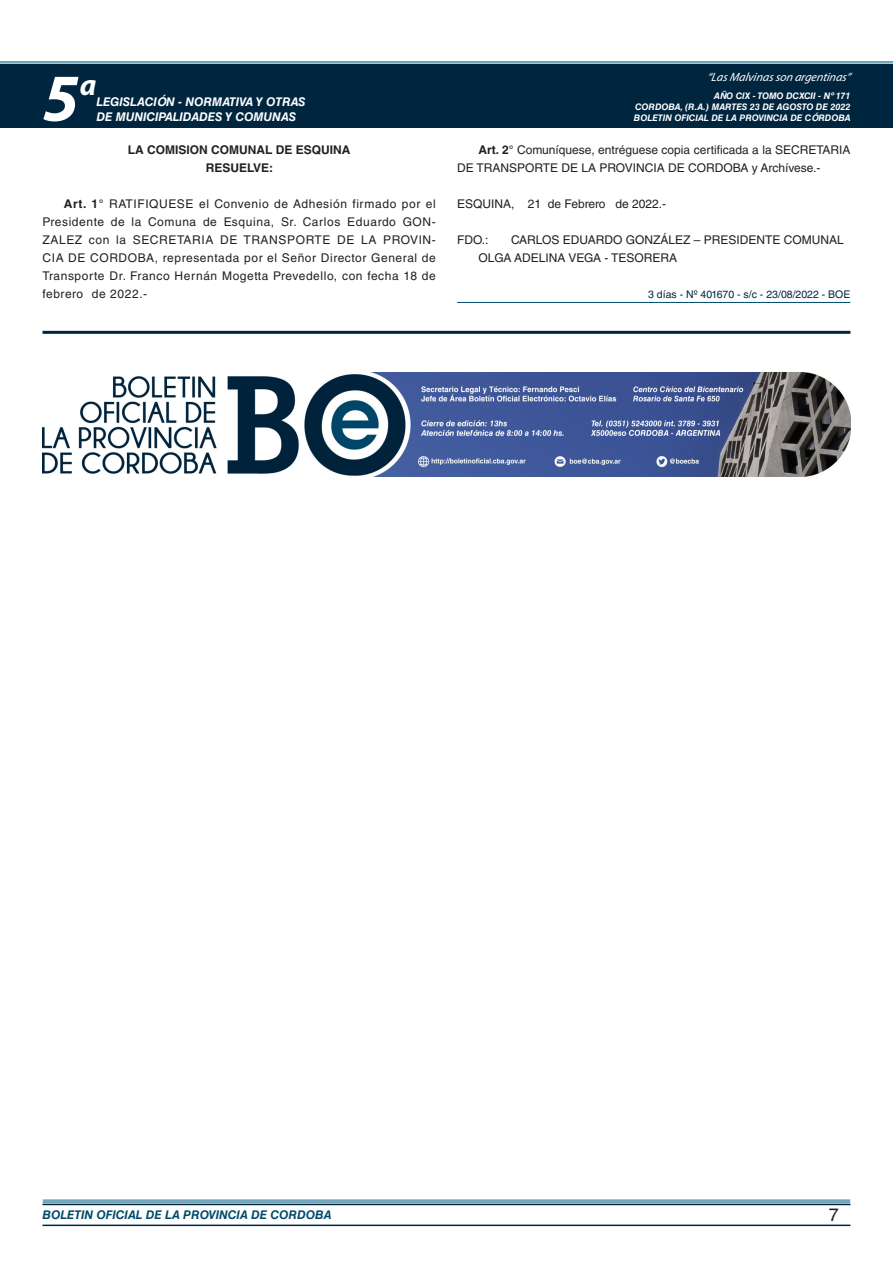
<style>
.page{position:relative;width:893px;height:1263px;background:#fff}
.page>*{position:absolute;margin:0;border:0;box-sizing:border-box;transform-origin:0 0}
.t1{font:italic 700 67.5px "Myriad Pro";color:#fff}
.t2{font:italic 700 30px "Myriad Pro";color:#fff}
.t3{font:18px "Helvetica LT Std";color:#231f20}
.TEXTO_BASE{font:12px/18px "Helvetica LT Std";color:#231f20;text-align:justify}
.t4{font:italic 700 12px "Helvetica LT Std";color:#fff}
.t5{font:italic 700 12px "Helvetica LT Std";color:#004b6c}
.RESUELVE{font:700 12px "Helvetica LT Std";color:#231f20}
.t6{font:italic 12px "Myriad Pro";color:#fff}
.FECHA_DE_VENCIMIENTO{font:10.5px "Helvetica LT Std";color:#00263f}
.t7{font:italic 700 9px/10.8px "Helvetica LT Std";color:#fff;text-align:justify}
.s1{font-weight:700}
</style>
<div class="page">
<div style="left:0;top:61px;width:893px;height:6px;background:#fff;opacity:.75"></div>
<div style="left:0;top:64px;width:893px;height:64px;background:#00263f"></div>
<hr style="left:43px;top:1224px;width:807px;height:2px;background:#00263f">
<div style="left:42px;top:1198px;width:809px;height:8px;background:#fff;opacity:.75"></div>
<hr style="left:457px;top:302px;width:393px;height:1px;background:#004b6c">
<hr style="left:43px;top:331px;width:807px;height:3px;background:#00263f">
<img style="left:43px;top:373px;width:807px;height:103px">
<h1 class="t1" style="left:43px;top:54px;width:38px">5</h1>
<h2 class="t2" style="left:80px;top:66px;width:18px">a</h2>
<p class="t4" style="left:96px;top:95px;width:211px">LEGISLACIÓN - NORMATIVA Y OTRAS</p>
<p class="t4" style="left:96px;top:109px;width:201px">DE MUNICIPALIDADES Y COMUNAS</p>
<p class="RESUELVE" style="left:128px;top:142px;width:224px">LA COMISION COMUNAL DE ESQUINA</p>
<p class="RESUELVE" style="left:206px;top:160px;width:69px">RESUELVE:</p>
<p class="TEXTO_BASE" style="left:43px;top:195px;width:395px;text-indent:21px"><span class="s1">Art. 1°</span> RATIFIQUESE el Convenio de Adhesión firmado por el Presidente de la Comuna de Esquina, Sr. Carlos Eduardo GON-ZALEZ con la SECRETARIA DE TRANSPORTE DE LA PROVIN-CIA DE CORDOBA, representada por el Señor Director General de Transporte Dr. Franco Hernán Mogetta Prevedello, con fecha 18 de febrero de 2022.-</p>
<p class="t6" style="left:707px;top:70px;width:145px">“LasMalvinasson argentinas”</p>
<p class="t7" style="left:634px;top:91px;width:218px;text-indent:80px">AÑO CIX - TOMO DCXCII - Nº 171<br>CORDOBA, (R.A.) MARTES 23 DE AGOSTO DE 2022<br>BOLETIN OFICIAL DE LA PROVINCIA DE CÓRDOBA</p>
<p class="TEXTO_BASE" style="left:457px;top:141px;width:395px;text-indent:21px"><span class="s1">Art. 2°</span> Comuníquese, entréguese copia certificada a la SECRETARIA<br>DE TRANSPORTE DE LA PROVINCIA DE CORDOBA y Archívese.-</p>
<p class="TEXTO_BASE" style="left:457px;top:195px;width:211px">ESQUINA, 21 de Febrero de 2022.-</p>
<p class="TEXTO_BASE" style="left:457px;top:231px;width:33px">FDO.:</p>
<p class="TEXTO_BASE" style="left:511px;top:231px;width:334px">CARLOS EDUARDO GONZÁLEZ – PRESIDENTE COMUNAL</p>
<p class="TEXTO_BASE" style="left:478px;top:249px;width:200px">OLGA ADELINA VEGA - TESORERA</p>
<p class="FECHA_DE_VENCIMIENTO" style="left:648px;top:288px;width:204px">3 días - Nº 401670 - s/c - 23/08/2022 - BOE</p>
<p class="t5" style="left:43px;top:1208px;width:290px">BOLETIN OFICIAL DE LA PROVINCIA DE CORDOBA</p>
<h3 class="t3" style="left:829px;top:1204px;width:12px">7</h3>
</div>
